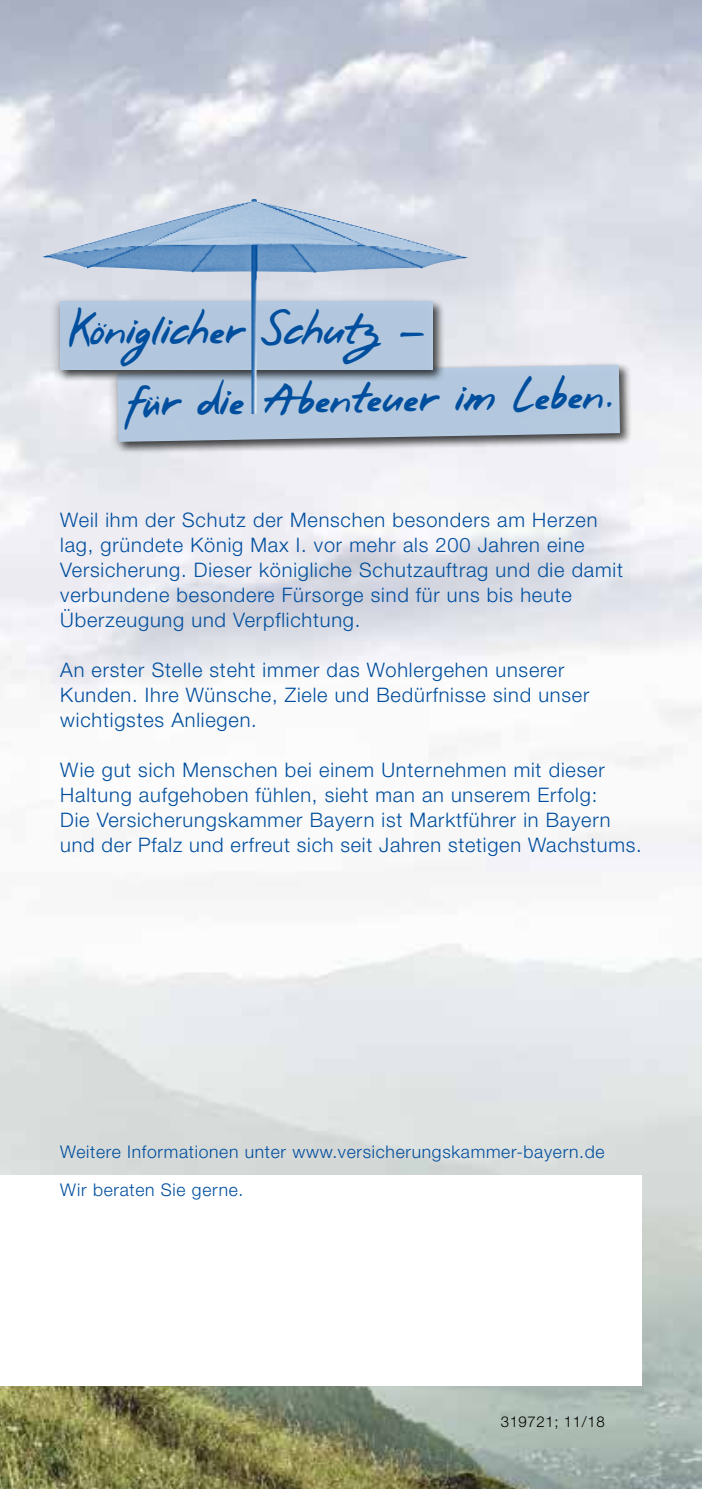
<style>
.page{position:relative;width:702px;height:1489px;background:#fff}
.page>*{position:absolute;margin:0;border:0;box-sizing:border-box;transform-origin:0 0}
.t1{font:45px "VKB Erman 2011";color:#004e9e}
.t2{font:300 20px/25px "Helvetica Neue LT Pro";letter-spacing:.04em;color:#004e9e}
.t3{font:300 17.5px "Helvetica Neue LT Pro";letter-spacing:.04em;color:#004e9e}
.t4{font:300 15px "Helvetica Neue LT Pro";letter-spacing:.04em;color:#000}
</style>
<div class="page">
<img style="left:0;top:0;width:702px;height:1488px">
<div style="left:114px;top:362px;width:518px;height:93px;background:#000;opacity:.75"></div>
<svg style="left:117px;top:365px;width:503px;height:77px;background:#acbfd3"></svg>
<div style="left:58px;top:298px;width:387px;height:84px;background:#000;opacity:.75"></div>
<div style="left:60px;top:301px;width:373px;height:68px;background:#b3cae2"></div>
<img style="left:43px;top:199px;width:382px;height:215px">
<div style="left:0;top:1175px;width:641px;height:210px;background:#fff"></div>
<h1 class="t1" style="left:65px;top:301px;width:359px">Königlicher Schutz –</h1>
<h1 class="t1" style="left:124px;top:374px;width:494px;rotate:-1deg">für die Abenteuer im Leben.</h1>
<p class="t2" style="left:60px;top:506px;width:564px">Weil ihm der Schutz der Menschen besonders am Herzen lag, gründete König Max I. vor mehr als 200 Jahren eine Versicherung. Dieser königliche Schutzauftrag und die damit verbundene besondere Fürsorge sind für uns bis heute Überzeugung und Verpflichtung.</p>
<p class="t2" style="left:60px;top:656px;width:530px">An erster Stelle steht immer das Wohlergehen unserer<br>Kunden. Ihre Wünsche, Ziele und Bedürfnisse sind unser wichtigstes Anliegen.</p>
<p class="t2" style="left:60px;top:756px;width:583px">Wie gut sich Menschen bei einem Unternehmen mit dieser Haltung aufgehoben fühlen, sieht man an unserem Erfolg:<br>Die Versicherungskammer Bayern ist Marktführer in Bayern und der Pfalz und erfreut sich seit Jahren stetigen Wachstums.</p>
<p class="t3" style="left:60px;top:1140px;width:546px">Weitere Informationen unter www.versicherungskammer-bayern.de</p>
<p class="t3" style="left:60px;top:1178px;width:185px">Wir beraten Sie gerne.</p>
<p class="t4" style="left:500px;top:1412px;width:105px">319721; 11/18</p>
</div>
